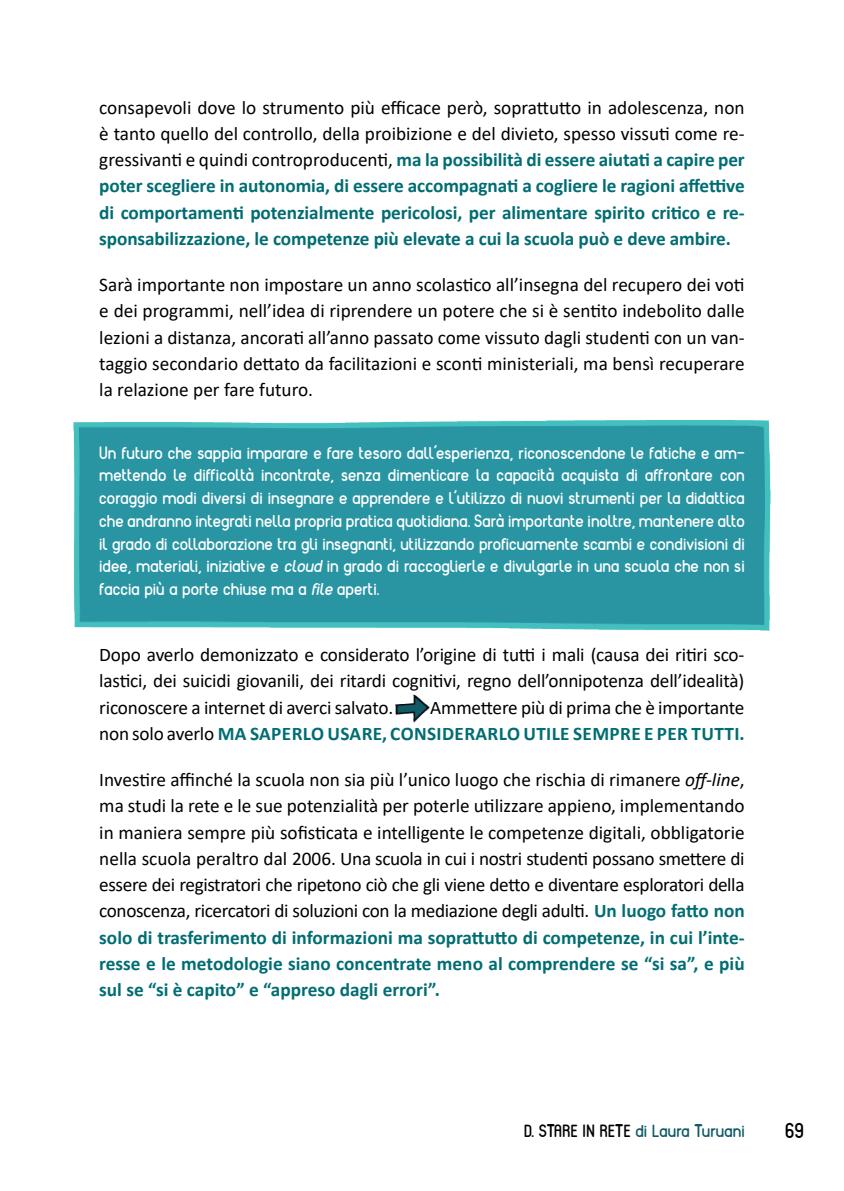
<style>
.page{position:relative;width:844px;height:1191px;background:#fff}
.page>*{position:absolute;margin:0;border:0;box-sizing:border-box;transform-origin:0 0}
.t1{font:700 21px "Reef";color:#000}
.t2{font:19.25px/26.2px "Calibri";letter-spacing:-.01em;color:#000;text-align:justify}
.t3{font:700 19.25px/26.2px "Calibri";letter-spacing:-.005em;color:#006d73;text-align:justify}
.t4{font:700 19.25px/26.2px "Calibri";letter-spacing:.02em;color:#006d73;text-align:right}
.t5{font:700 17.5px/22.8px "Reef";color:#fff;text-align:justify}
.t6{font:700 17.5px "Reef";color:#0f5a64}
.t7{font:700 17.5px "Reef";color:#000}
.s1{font-weight:400;color:#000}
.s2{font-style:italic}
.s3{font-weight:700;color:#006d73}
</style>
<div class="page">
<img style="left:73px;top:420px;width:697px;height:210px">
<img style="left:395px;top:694px;width:34px;height:28px">
<p class="t3" style="left:99px;top:94px;width:646px"><span class="s1">consapevoli dove lo strumento più efficace però, soprattutto in adolescenza, non è tanto quello del controllo, della proibizione e del divieto, spesso vissuti come re&shy;gressivanti e quindi controproducenti,</span> ma la possibilità di essere aiutati a capire per poter scegliere in autonomia, di essere accompagnati a cogliere le ragioni affettive di comportamenti potenzialmente pericolosi, per alimentare spirito critico e re&shy;sponsabilizzazione, le competenze più elevate a cui la scuola può e deve ambire.</p>
<p class="t2" style="left:99px;top:271px;width:646px">Sarà importante non impostare un anno scolastico all’insegna del recupero dei voti e dei programmi, nell’idea di riprendere un potere che si è sentito indebolito dalle lezioni a distanza, ancorati all’anno passato come vissuto dagli studenti con un van&shy;taggio secondario dettato da facilitazioni e sconti ministeriali, ma bensì recuperare la relazione per fare futuro.</p>
<p class="t5" style="left:99px;top:441px;width:647px">Un futuro che sappia imparare e fare tesoro dall’esperienza, riconoscendone le fatiche e am&shy;mettendo le difficoltà incontrate, senza dimenticare la capacità acquista di affrontare con coraggio modi diversi di insegnare e apprendere e l’utilizzo di nuovi strumenti per la didattica che andranno integrati nella propria pratica quotidiana. Sarà importante inoltre, mantenere alto il grado di collaborazione tra gli insegnanti, utilizzando proficuamente scambi e condivisioni di idee, materiali, iniziative e <span class="s2">cloud</span> in grado di raccoglierle e divulgarle in una scuola che non si faccia più a porte chiuse ma a <span class="s2">file</span> aperti.</p>
<p class="t2" style="left:99px;top:641px;width:646px">Dopo averlo demonizzato e considerato l’origine di tutti i mali (causa dei ritiri sco&shy;lastici, dei suicidi giovanili, dei ritardi cognitivi, regno dell’onnipotenza dell’idealità) riconoscere a internet di averci salvato.</p>
<p class="t4" style="left:99px;top:694px;width:646px"><span class="s1">Ammettere più di prima che è importante<br>non solo averlo</span> MA SAPERLO USARE, CONSIDERARLO UTILE SEMPRE E PER TUTTI.</p>
<p class="t2" style="left:99px;top:766px;width:646px">Investire affinché la scuola non sia più l’unico luogo che rischia di rimanere <span class="s2">off-line</span>, ma studi la rete e le sue potenzialità per poterle utilizzare appieno, implementando in maniera sempre più sofisticata e intelligente le competenze digitali, obbligatorie nella scuola peraltro dal 2006. Una scuola in cui i nostri studenti possano smettere di essere dei registratori che ripetono ciò che gli viene detto e diventare esploratori della conoscenza, ricercatori di soluzioni con la mediazione degli adulti. <span class="s3">Un luogo fatto non solo di trasferimento di informazioni ma soprattutto di competenze, in cui l’inte&shy;resse e le metodologie siano concentrate meno al comprendere se “si sa”, e più sul se “si è capito” e “appreso dagli errori”.</span></p>
<p class="t7" style="left:523px;top:1120px;width:32px">D. Stare</p>
<p class="t7" style="left:582px;top:1120px;width:26px">in rete</p>
<p class="t6" style="left:635px;top:1120px;width:111px">di Laura Turuani</p>
<p class="t1" style="left:784px;top:1116px;width:21px">69</p>
</div>
